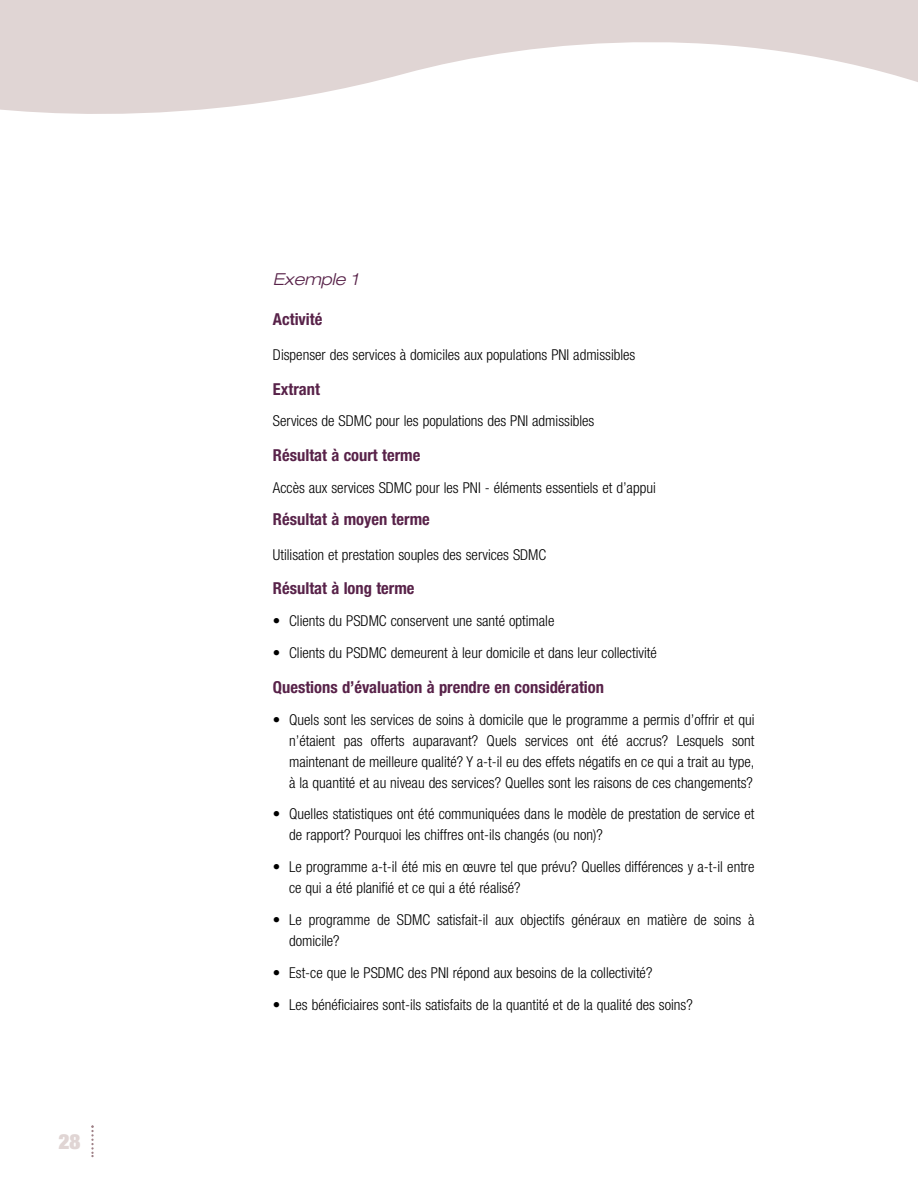
<style>
.page{position:relative;width:918px;height:1188px;background:#fff}
.page>*{position:absolute;margin:0;border:0;box-sizing:border-box;transform-origin:0 0}
.t1{font:900 expanded 21px "Helvetica Neue";color:#e0d5d4}
.t2{font:700 condensed 16.5px "Helvetica Neue";color:#582249}
.t3{font:italic 300 expanded 16.5px "Helvetica Neue";color:#582249}
.t4{font:300 condensed 15px/21px "Helvetica Neue";color:#000}
</style>
<div class="page">
<svg style="left:0;top:0;width:918px;height:114px;fill:#e0d5d4"></svg>
<svg style="left:91px;top:1125px;width:3px;height:32px"></svg>
<h1 class="t1" style="left:58px;top:1134px;width:23px">28</h1>
<p class="t3" style="left:273px;top:273px;width:87px">Exemple 1</p>
<p class="t2" style="left:273px;top:313px;width:51px">Activité</p>
<p class="t4" style="left:273px;top:345px;width:364px">Dispenser des services à domiciles aux populations PNI admissibles</p>
<p class="t2" style="left:273px;top:383px;width:48px">Extrant</p>
<p class="t4" style="left:273px;top:412px;width:323px">Services de SDMC pour les populations des PNI admissibles</p>
<p class="t2" style="left:273px;top:449px;width:149px">Résultat à court terme</p>
<p class="t4" style="left:273px;top:478px;width:384px">Accès aux services SDMC pour les PNI - éléments essentiels et d’appui</p>
<p class="t2" style="left:273px;top:513px;width:158px">Résultat à moyen terme</p>
<p class="t4" style="left:273px;top:545px;width:275px">Utilisation et prestation souples des services SDMC</p>
<p class="t2" style="left:273px;top:583px;width:143px">Résultat à long terme</p>
<p class="t4" style="left:273px;top:612px;width:283px">• Clients du PSDMC conservent une santé optimale</p>
<p class="t4" style="left:273px;top:643px;width:385px">• Clients du PSDMC demeurent à leur domicile et dans leur collectivité</p>
<p class="t2" style="left:273px;top:681px;width:333px">Questions d’évaluation à prendre en considération</p>
<p class="t4" style="left:289px;top:710px;width:467px;text-align:justify;text-indent:-16px">• Quels sont les services de soins à domicile que le programme a permis d’offrir et qui n’étaient pas offerts auparavant? Quels services ont été accrus? Lesquels sont maintenant de meilleure qualité? Y a-t-il eu des effets négatifs en ce qui a trait au type, à la quantité et au niveau des services? Quelles sont les raisons de ces changements?</p>
<p class="t4" style="left:289px;top:805px;width:467px;text-indent:-16px">• Quelles statistiques ont été communiquées dans le modèle de prestation de service et de rapport? Pourquoi les chiffres ont-ils changés (ou non)?</p>
<p class="t4" style="left:289px;top:858px;width:467px;text-indent:-16px">• Le programme a-t-il été mis en œuvre tel que prévu? Quelles différences y a-t-il entre ce qui a été planifié et ce qui a été réalisé?</p>
<p class="t4" style="left:289px;top:910px;width:467px;text-indent:-16px">• Le programme de SDMC satisfait-il aux objectifs généraux en matière de soins à domicile?</p>
<p class="t4" style="left:273px;top:963px;width:381px">• Est-ce que le PSDMC des PNI répond aux besoins de la collectivité?</p>
<p class="t4" style="left:273px;top:995px;width:421px">• Les bénéficiaires sont-ils satisfaits de la quantité et de la qualité des soins?</p>
</div>
